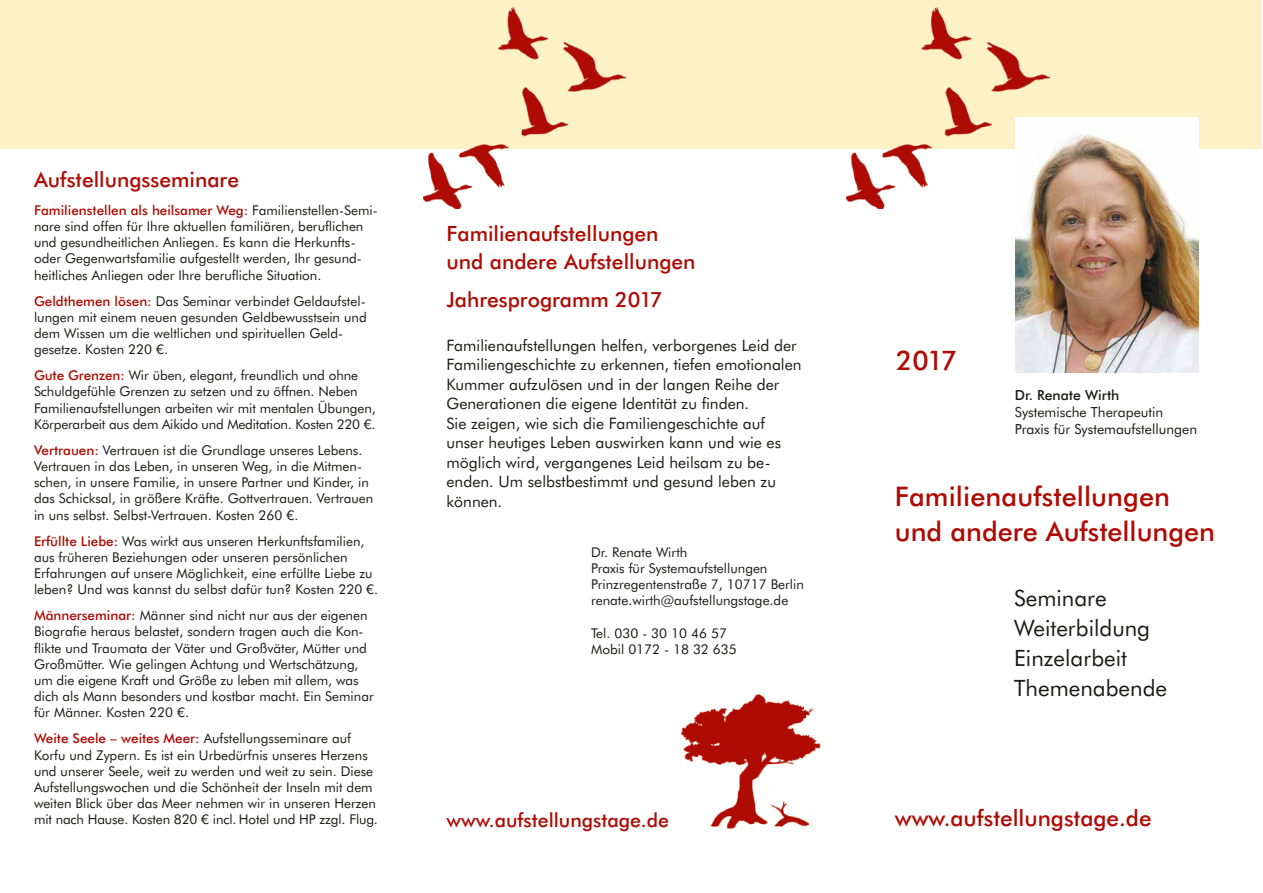
<style>
.page{position:relative;width:1263px;height:893px;background:#fff}
.page>*{position:absolute;margin:0;border:0;box-sizing:border-box;transform-origin:0 0}
.t1{font:500 27px/34.5px "Futura BT";color:#ae0b05}
.t2{font:22.5px/30px "Futura BT";color:#1a1a18}
.t3{font:500 22.5px "Futura BT";color:#ae0b05}
.t4{font:500 21px/27.3px "Futura BT";color:#ae0b05}
.t5{font:500 19.5px "Futura BT";color:#ae0b05}
.t6{font:15.75px/19.5px "Futura BT";color:#1a1a18}
.t7{font:13.95px/16.8px "Futura BT";color:#1a1a18}
.t8{font:500 13.95px "Futura BT";color:#1a1a18}
.t9{font:13.5px/16.2px "Futura BT";color:#1a1a18}
.s1{font-weight:500;color:#ae0b05}
</style>
<div class="page">
<div style="left:0;top:0;width:1262px;height:149px;background:#fff1c6"></div>
<img style="left:847px;top:7px;width:202px;height:202px">
<img style="left:423px;top:7px;width:202px;height:202px">
<img style="left:681px;top:694px;width:140px;height:135px">
<img style="left:1016px;top:118px;width:182px;height:255px">
<h3 class="t4" style="left:34px;top:166px;width:207px">Aufstellungsseminare</h3>
<p class="t9" style="left:34px;top:202px;width:345px"><span class="s1">Familienstellen als heilsamer Weg:</span> Familienstellen-Semi&shy;nare sind offen für Ihre aktuellen familiären, beruflichen und gesundheitlichen Anliegen. Es kann die Herkunfts&shy;oder Gegenwartsfamilie aufgestellt werden, Ihr gesund&shy;heitliches Anliegen oder Ihre berufliche Situation.</p>
<p class="t9" style="left:34px;top:293px;width:334px"><span class="s1">Geldthemen lösen:</span> Das Seminar verbindet Geldaufstel&shy;lungen mit einem neuen gesunden Geldbewusstsein und dem Wissen um die weltlichen und spirituellen Geld&shy;gesetze. Kosten 220 €.</p>
<p class="t9" style="left:34px;top:367px;width:343px"><span class="s1">Gute Grenzen:</span> Wir üben, elegant, freundlich und ohne Schuldgefühle Grenzen zu setzen und zu öffnen. Neben Familienaufstellungen arbeiten wir mit mentalen Übungen, Körperarbeit aus dem Aikido und Meditation. Kosten 220 €.</p>
<p class="t9" style="left:34px;top:442px;width:341px"><span class="s1">Vertrauen:</span> Vertrauen ist die Grundlage unseres Lebens.<br>Vertrauen in das Leben, in unseren Weg, in die Mitmen&shy;schen, in unsere Familie, in unsere Partner und Kinder, in das Schicksal, in größere Kräfte. Gottvertrauen. Vertrauen in uns selbst. Selbst-Vertrauen. Kosten 260 €.</p>
<p class="t9" style="left:34px;top:533px;width:346px"><span class="s1">Erfüllte Liebe:</span> Was wirkt aus unseren Herkunftsfamilien, aus früheren Beziehungen oder unseren persönlichen Erfahrungen auf unsere Möglichkeit, eine erfüllte Liebe zu leben? Und was kannst du selbst dafür tun? Kosten 220 €.</p>
<p class="t9" style="left:34px;top:607px;width:341px"><span class="s1">Männerseminar:</span> Männer sind nicht nur aus der eigenen Biografie heraus belastet, sondern tragen auch die Kon&shy;flikte und Traumata der Väter und Großväter, Mütter und Großmütter. Wie gelingen Achtung und Wertschätzung, um die eigene Kraft und Größe zu leben mit allem, was dich als Mann besonders und kostbar macht. Ein Seminar für Männer. Kosten 220 €.</p>
<p class="t9" style="left:34px;top:730px;width:345px"><span class="s1">Weite Seele – weites Meer:</span> Aufstellungsseminare auf Korfu und Zypern. Es ist ein Urbedürfnis unseres Herzens und unserer Seele, weit zu werden und weit zu sein. Diese Aufstellungswochen und die Schönheit der Inseln mit dem weiten Blick über das Meer nehmen wir in unseren Herzen mit nach Hause. Kosten 820 € incl. Hotel und HP zzgl. Flug.</p>
<h3 class="t4" style="left:446px;top:220px;width:251px">Familienaufstellungen und andere Aufstellungen</h3>
<h3 class="t4" style="left:446px;top:285px;width:218px">Jahresprogramm 2017</h3>
<p class="t6" style="left:446px;top:335px;width:357px">Familienaufstellungen helfen, verborgenes Leid der Familiengeschichte zu erkennen, tiefen emotionalen Kummer aufzulösen und in der langen Reihe der Generationen die eigene Identität zu finden.<br>Sie zeigen, wie sich die Familiengeschichte auf unser heutiges Leben auswirken kann und wie es möglich wird, vergangenes Leid heilsam zu be&shy;enden. Um selbstbestimmt und gesund leben zu können.</p>
<p class="t9" style="left:591px;top:544px;width:214px">Dr. Renate Wirth<br>Praxis für Systemaufstellungen<br>Prinzregentenstraße 7, 10717 Berlin renate.wirth@aufstellungstage.de</p>
<p class="t9" style="left:591px;top:625px;width:147px">Tel. 030 - 30 10 46 57<br>Mobil 0172 - 18 32 635</p>
<h1 class="t1" style="left:896px;top:343px;width:62px">2017</h1>
<p class="t8" style="left:1015px;top:387px;width:106px">Dr. Renate Wirth</p>
<p class="t7" style="left:1015px;top:404px;width:184px">Systemische Therapeutin<br>Praxis für Systemaufstellungen</p>
<h1 class="t1" style="left:895px;top:479px;width:322px">Familienaufstellungen und andere Aufstellungen</h1>
<h2 class="t2" style="left:1014px;top:583px;width:154px">Seminare<br>Weiterbildung<br>Einzelarbeit<br>Themenabende</h2>
<h3 class="t5" style="left:446px;top:808px;width:224px">www.aufstellungstage.de</h3>
<h2 class="t3" style="left:895px;top:804px;width:258px">www.aufstellungstage.de</h2>
</div>
